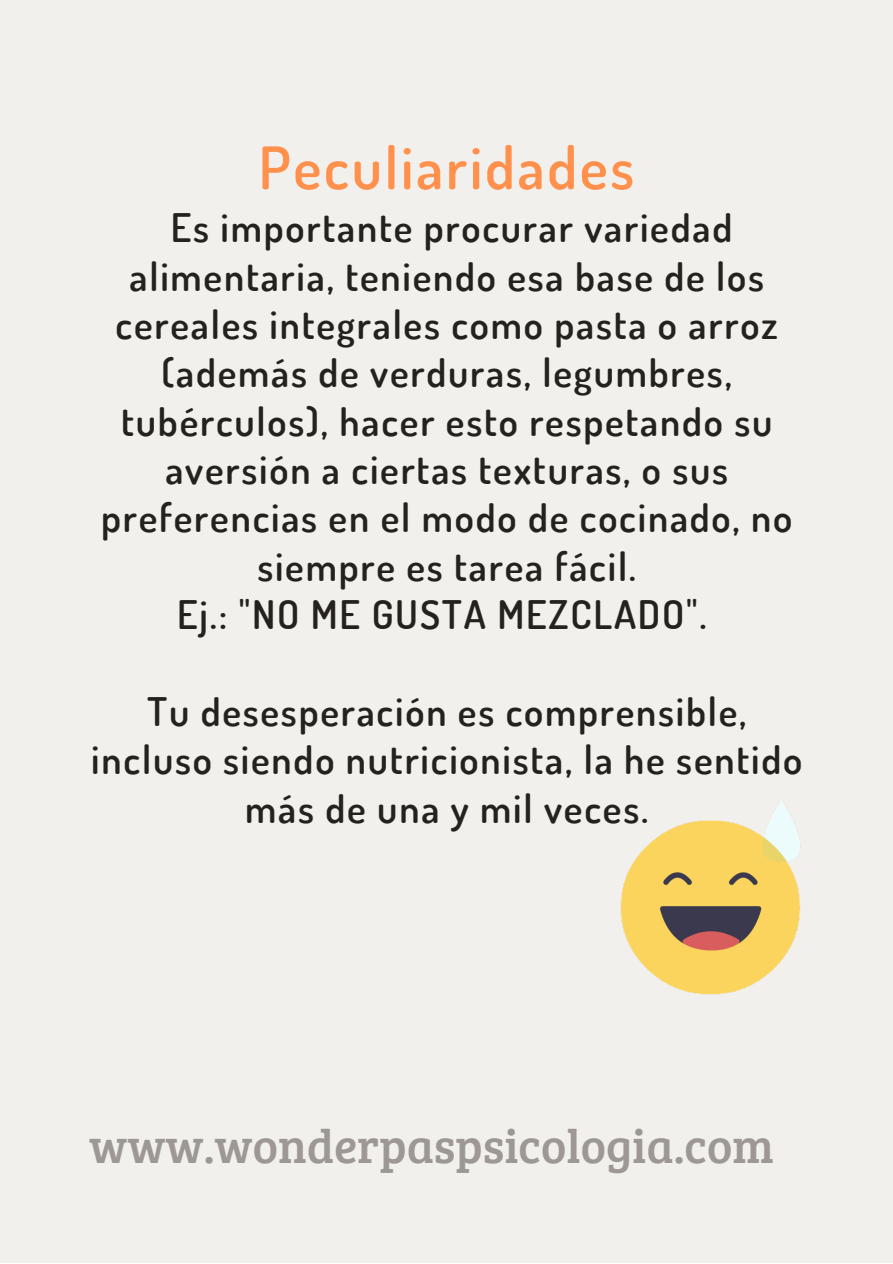
<style>
.page{position:relative;width:893px;height:1264px;background:#fff}
.page>*{position:absolute;margin:0;border:0;box-sizing:border-box;transform-origin:0 0}
.t1{font:600 58.8px "Dosis";letter-spacing:.045em;color:#ff914d}
.t2{font:48px "Bree Serif";color:#9d9895}
.t3{font:600 39.3px/48.3px "Dosis";letter-spacing:.045em;color:#24211f;text-align:center}
</style>
<div class="page">
<div style="left:0;top:0;width:892px;height:1262px;background:#f1f0ec"></div>
<img style="left:621px;top:800px;width:179px;height:195px">
<h1 class="t1" style="left:258px;top:129px;width:377px">Peculiaridades</h1>
<p class="t3" style="left:101px;top:202px;width:692px">Es importante procurar variedad alimentaria, teniendo esa base de los cereales integrales como pasta o arroz (además de verduras, legumbres, tubérculos), hacer esto respetando su aversión a ciertas texturas, o sus preferencias en el modo de cocinado, no siempre es tarea fácil.<br>Ej.: "NO ME GUSTA MEZCLADO".</p>
<p class="t3" style="left:91px;top:686px;width:712px">Tu desesperación es comprensible, incluso siendo nutricionista, la he sentido más de una y mil veces.</p>
<p class="t2" style="left:89px;top:1111px;width:686px">www.wonderpaspsicologia.com</p>
</div>
